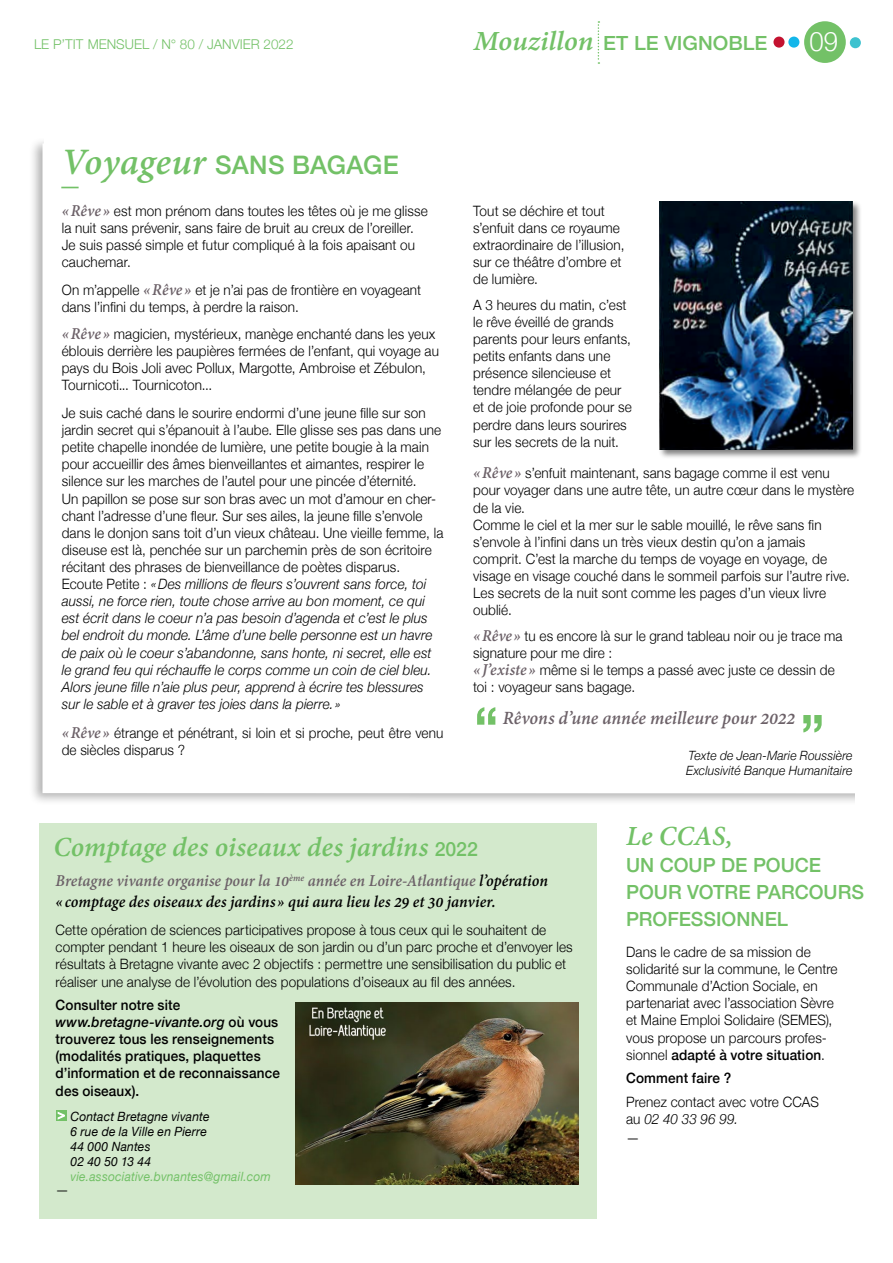
<style>
.page{position:relative;width:893px;height:1263px;background:#fff}
.page>*{position:absolute;margin:0;border:0;box-sizing:border-box;transform-origin:0 0}
.t1{font:italic 700 34.5px "Helvetica Neue";color:#73c167}
.t2{font:italic 700 30px "Adobe Devanagari";color:#73c167}
.t3{font:300 27px "Helvetica Neue";color:#fff;scale:.95 1}
.t4{font:500 25.5px "Helvetica Neue";letter-spacing:.015em;color:#73c167}
.t5{font:italic 700 20.25px "Adobe Devanagari";color:#6c6168;scale:.96 1}
.t6{font:500 19.5px/27px "Helvetica Neue";color:#73c167}
.t7{font:500 19.5px "Helvetica Neue";color:#73c167;scale:1.05 1}
.t8{font:italic 700 18px/21px "Adobe Devanagari";color:#000;scale:.95 1}
.t9{font:300 14.25px/17.1px "Helvetica Neue";letter-spacing:.01em;color:#000;scale:.95 1}
.t10{font:500 14.25px/17.1px "Helvetica Neue";letter-spacing:.01em;color:#000;scale:.95 1}
.t11{font:300 13.5px "Helvetica Neue";color:#73c167}
.t12{font:italic 12.75px/15px "Helvetica Neue";letter-spacing:.015em;color:#000;scale:.95 1}
.t13{font:italic 300 12.75px/15px "Helvetica Neue";letter-spacing:.015em;color:#000;scale:.95 1}
.t14{font:italic 12.75px "Helvetica Neue";letter-spacing:.015em;color:#73c167;scale:.95 1}
.s1{font-family:"Adobe Devanagari";font-weight:700;font-style:italic;font-size:30px}
.s2{font-family:"Adobe Devanagari";font-weight:700;font-style:italic;font-size:40.5px}
.s3{font-family:"Adobe Devanagari";font-weight:700;font-style:italic;font-size:18px;color:#6c6168}
.s4{font-style:italic}
.s5{font-family:"Helvetica Neue";font-weight:500;font-style:normal;font-size:19.5px}
.s6{color:#6c6168}
.s7{font-weight:500}
</style>
<div class="page">
<svg style="left:598px;top:21px;width:1px;height:43px"></svg>
<div style="left:773px;top:37px;width:11px;height:11px;background:#c41230;border-radius:50%"></div>
<div style="left:788px;top:37px;width:11px;height:11px;background:#13b6ea;border-radius:50%"></div>
<div style="left:804px;top:21px;width:42px;height:42px;background:#73c167;border-radius:50%"></div>
<div style="left:850px;top:37px;width:11px;height:11px;background:#3ec2cf;border-radius:50%"></div>
<div style="left:28px;top:137px;width:849px;height:668px;background:#000;opacity:.3"></div>
<svg style="left:43px;top:143px;width:830px;height:650px"></svg>
<div style="left:44px;top:136px;width:839px;height:15px;background:#fff"></div>
<div style="left:855px;top:152px;width:34px;height:654px;background:#fff"></div>
<div style="left:40px;top:823px;width:557px;height:395px;background:#d3e9cc"></div>
<div style="left:56px;top:1110px;width:10px;height:11px;background:#73c167"></div>
<svg style="left:57px;top:1111px;width:8px;height:9px"></svg>
<img style="left:295px;top:1003px;width:283px;height:181px">
<svg style="left:477px;top:707px;width:18px;height:18px"></svg>
<svg style="left:803px;top:715px;width:19px;height:17px"></svg>
<div style="left:658px;top:200px;width:204px;height:259px;background:#000;opacity:.5"></div>
<img style="left:660px;top:202px;width:193px;height:248px">
<p class="t11" style="left:34px;top:33px;width:261px">le p’tit Mensuel / N° 80 / JANVIER 2022</p>
<h3 class="t7" style="left:473px;top:27px;width:282px"><span class="s1">Mouzillon</span> ET LE VIG NOBLE</h3>
<h3 class="t3" style="left:809px;top:20px;width:32px">09</h3>
<h3 class="t4" style="left:62px;top:144px;width:336px"><span class="s2">Voyageur</span> sans bagage</h3>
<h1 class="t1" style="left:62px;top:145px;width:19px">_</h1>
<p class="t9" style="left:62px;top:201px;width:387px"><span class="s3">« Rêve »</span> est mon prénom dans toutes les têtes où je me glisse la nuit sans prévenir, sans faire de bruit au creux de l’oreiller.<br>Je suis passé simple et futur compliqué à la fois apaisant ou cauchemar.</p>
<p class="t9" style="left:62px;top:280px;width:380px">On m’appelle <span class="s3">« Rêve »</span> et je n’ai pas de frontière en voyageant dans l’infini du temps, à perdre la raison.</p>
<p class="t9" style="left:62px;top:324px;width:399px"><span class="s3">« Rêve »</span> magicien, mystérieux, manège enchanté dans les yeux éblouis derrière les paupières fermées de l’enfant, qui voyage au pays du Bois Joli avec Pollux, Margotte, Ambroise et ZébuIon, Tournicoti... Tournicoton...</p>
<p class="t9" style="left:62px;top:403px;width:403px">Je suis caché dans le sourire endormi d’une jeune fille sur son jardin secret qui s’épanouit à l’aube. Elle glisse ses pas dans une petite chapelle inondée de lumière, une petite bougie à la main pour accueillir des âmes bienveillantes et aimantes, respirer le silence sur les marches de l’autel pour une pincée d’éternité.<br>Un papillon se pose sur son bras avec un mot d’amour en cher&shy;chant l’adresse d’une fleur. Sur ses ailes, la jeune fille s’envole dans le donjon sans toit d’un vieux château. Une vieille femme, la diseuse est là, penchée sur un parchemin près de son écritoire récitant des phrases de bienveillance de poètes disparus.<br>Ecoute Petite : <span class="s4">« Des millions de fleurs s’ouvrent sans force, toi aussi, ne force rien, toute chose arrive au bon moment, ce qui est écrit dans le coeur n’a pas besoin d’agenda et c’est le plus bel endroit du monde. L’âme d’une belle personne est un havre de paix où le coeur s’abandonne, sans honte, ni secret, elle est le grand feu qui réchauffe le corps comme un coin de ciel bleu.<br>Alors jeune fille n’aie plus peur, apprend à écrire tes blessures sur le sable et à graver tes joies dans la pierre. »</span></p>
<p class="t9" style="left:62px;top:724px;width:403px"><span class="s3">« Rêve »</span> étrange et pénétrant, si loin et si proche, peut être venu de siècles disparus ?</p>
<p class="t9" style="left:473px;top:201px;width:161px">Tout se déchire et tout s’enfuit dans ce royaume extraordinaire de l’illusion, sur ce théâtre d’ombre et de lumière.</p>
<p class="t9" style="left:473px;top:295px;width:169px">A 3 heures du matin, c’est le rêve éveillé de grands parents pour leurs enfants, petits enfants dans une présence silencieuse et tendre mélangée de peur et de joie profonde pour se perdre dans leurs sourires sur les secrets de la nuit.</p>
<p class="t9" style="left:473px;top:464px;width:403px"><span class="s3">« Rêve »</span> s’enfuit maintenant, sans bagage comme il est venu pour voyager dans une autre tête, un autre cœur dans le mystère de la vie.<br>Comme le ciel et la mer sur le sable mouillé, le rêve sans fin s’envole à l’infini dans un très vieux destin qu’on a jamais comprit. C’est la marche du temps de voyage en voyage, de visage en visage couché dans le sommeil parfois sur l’autre rive.<br>Les secrets de la nuit sont comme les pages d’un vieux livre oublié.</p>
<p class="t9" style="left:473px;top:626px;width:390px"><span class="s3">« Rêve »</span> tu es encore là sur le grand tableau noir ou je trace ma signature pour me dire :<br><span class="s3">« J’existe »</span> même si le temps a passé avec juste ce dessin de toi : voyageur sans bagage.</p>
<h3 class="t5" style="left:503px;top:706px;width:306px">Rêvons d’une année meilleure pour 2022</h3>
<p class="t13" style="left:686px;top:747px;width:177px">Texte de Jean-Marie Roussière<br>Exclusivité Banque Humanitaire</p>
<h2 class="t2" style="left:53px;top:830px;width:426px">Comptage des oiseaux des jardins <span class="s5">2022</span></h2>
<p class="t8" style="left:56px;top:872px;width:520px"><span class="s6">Bretagne vivante organise pour la 10</span><sup>ème</sup> <span class="s6">année en Loire-Atlantique</span> l’opération « comptage des oiseaux des jardins » qui aura lieu les 29 et 30 janvier.</p>
<p class="t9" style="left:56px;top:920px;width:546px">Cette opération de sciences participatives propose à tous ceux qui le souhaitent de compter pendant 1 heure les oiseaux de son jardin ou d’un parc proche et d’envoyer les résultats à Bretagne vivante avec 2 objectifs : permettre une sensibilisation du public et réaliser une analyse de l’évolution des populations d’oiseaux au fil des années.</p>
<p class="t10" style="left:56px;top:995px;width:238px">Consulter notre site <span class="s4">www.bretagne-vivante.org</span> où vous trouverez tous les renseignements (modalités pratiques, plaquettes d’information et de reconnaissance des oiseaux).</p>
<p class="t12" style="left:70px;top:1110px;width:148px">Contact Bretagne vivante<br>6 rue de la Ville en Pierre<br>44 000 Nantes<br>02 40 50 13 44</p>
<p class="t14" style="left:70px;top:1167px;width:212px">vie.associative.bvnantes@gmail.com</p>
<p class="t9" style="left:56px;top:1180px;width:16px">—</p>
<h2 class="t2" style="left:626px;top:819px;width:108px">Le CCAS,</h2>
<h3 class="t6" style="left:626px;top:850px;width:237px">un coup de pouce<br>pour votre parcours profess</h3>
<h3 class="t6" style="left:716px;top:904px;width:35px">ionne</h3>
<h3 class="t6" style="left:777px;top:904px;width:13px">l</h3>
<p class="t9" style="left:626px;top:942px;width:224px">Dans le cadre de sa mission de solidarité sur la commune, le Centre Communale d’Action Sociale, en partenariat avec l’association Sèvre et Maine Emploi Solidaire (SEMES), vous propose un parcours profes&shy;sionnel <span class="s7">adapté à votre situation</span>.</p>
<p class="t10" style="left:626px;top:1068px;width:112px">Comment faire ?</p>
<p class="t9" style="left:626px;top:1092px;width:203px">Prenez contact avec votre CCAS au <span class="s4">02 40 33 96 99.</span></p>
<p class="t9" style="left:626px;top:1128px;width:16px">—</p>
</div>
